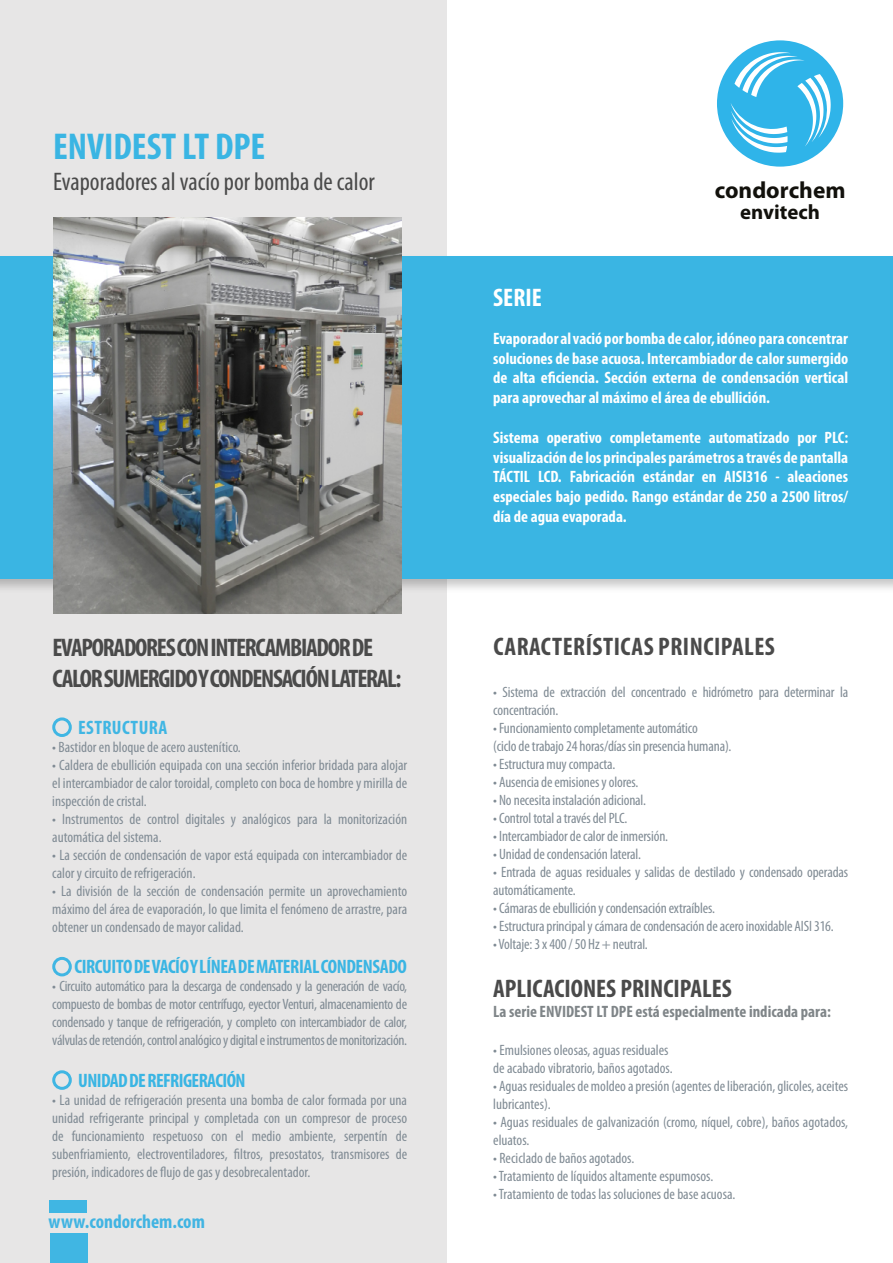
<style>
.page{position:relative;width:893px;height:1263px;background:#fff}
.page>*{position:absolute;margin:0;border:0;box-sizing:border-box;transform-origin:0 0}
.t1{font:700 condensed 37.5px "Myriad Pro";color:#3ab5e3}
.t2{font:700 condensed 25.5px/30.6px "Myriad Pro";letter-spacing:-.05em;color:#4a4a4a}
.t3{font:condensed 25.5px "Myriad Pro";color:#4a4a4a}
.t4{font:700 condensed 25.5px "Myriad Pro";letter-spacing:.02em;color:#4a4a4a}
.t5{font:700 condensed 25.5px "Myriad Pro";color:#4a4a4a}
.t6{font:700 condensed 25.5px "Myriad Pro";color:#fff}
.t7{font:700 23.4px "Myriad Pro";color:#12110c}
.t8{font:700 20.85px "Myriad Pro";color:#12110c}
.t9{font:700 condensed 19.5px "Myriad Pro";letter-spacing:-.02em;color:#3ab5e3}
.t10{font:700 condensed 19.5px "Myriad Pro";color:#41b4e2}
.t11{font:700 condensed 19.5px "Myriad Pro";letter-spacing:.02em;color:#40b6e3}
.t12{font:700 condensed 16.5px/19.8px "Myriad Pro";color:#fff;text-align:justify}
.t13{font:700 condensed 16.5px "Myriad Pro";color:#7f8588}
.t14{font:condensed 15px/18px "Myriad Pro";letter-spacing:-.005em;color:#808b94}
</style>
<div class="page">
<div style="left:0;top:0;width:446px;height:1263px;background:#e7e6e6"></div>
<div style="left:0;top:253px;width:893px;height:340px;background:#000;opacity:.23"></div>
<div style="left:0;top:256px;width:893px;height:322px;background:#3ab5e3"></div>
<img style="left:53px;top:218px;width:349px;height:395px">
<div style="left:52px;top:717px;width:20px;height:20px;border:3px solid #40b6e3;border-radius:50%"></div>
<div style="left:52px;top:957px;width:20px;height:19px;border:3px solid #40b6e3;border-radius:50%"></div>
<div style="left:52px;top:1070px;width:20px;height:20px;border:3px solid #40b6e3;border-radius:50%"></div>
<div style="left:50px;top:1233px;width:37px;height:30px;background:#40b6e3"></div>
<div style="left:49px;top:1200px;width:37px;height:13px;background:#40b6e3"></div>
<div style="left:717px;top:40px;width:126px;height:127px;background:#2fb4e9;border-radius:50%"></div>
<svg style="left:731px;top:52px;width:100px;height:101px"></svg>
<h1 class="t1" style="left:53px;top:126px;width:214px">ENVIDEST LT DPE</h1>
<h2 class="t3" style="left:53px;top:166px;width:323px">Evaporadores al vacío por bomba de calor</h2>
<h2 class="t2" style="left:53px;top:633px;width:350px">EVAPORADORES CON INTERCAMBIADOR DE<br>CALOR SUMERGIDO Y CONDENSACIÓN LATERAL:</h2>
<h3 class="t11" style="left:78px;top:716px;width:91px">ESTRUCTURA</h3>
<p class="t14" style="left:52px;top:738px;width:190px">• Bastidor en bloque de acero austenítico.</p>
<p class="t14" style="left:52px;top:756px;width:356px;text-align:justify">• Caldera de ebullición equipada con una sección inferior bridada para alojar el intercambiador de calor toroidal, completo con boca de hombre y mirilla de inspección de cristal.</p>
<p class="t14" style="left:52px;top:810px;width:356px">• Instrumentos de control digitales y analógicos para la monitorización automática del sistema.</p>
<p class="t14" style="left:52px;top:846px;width:356px">• La sección de condensación de vapor está equipada con intercambiador de calor y circuito de refrigeración.</p>
<p class="t14" style="left:52px;top:882px;width:356px;text-align:justify">• La división de la sección de condensación permite un aprovechamiento máximo del área de evaporación, lo que limita el fenómeno de arrastre, para obtener un condensado de mayor calidad.</p>
<h3 class="t9" style="left:74px;top:956px;width:334px">CIRCUITO DE VACÍO Y LÍNEA DE MATERIAL CONDENSADO</h3>
<p class="t14" style="left:52px;top:977px;width:356px;text-align:justify">• Circuito automático para la descarga de condensado y la generación de vacío, compuesto de bombas de motor centrífugo, eyector Venturi, almacenamiento de condensado y tanque de refrigeración, y completo con intercambiador de calor, válvulas de retención, control analógico y digital e instrumentos de monitorización.</p>
<h3 class="t9" style="left:78px;top:1069px;width:169px">UNIDAD DE REFRIGERACIÓN</h3>
<p class="t14" style="left:52px;top:1090px;width:356px;text-align:justify">• La unidad de refrigeración presenta una bomba de calor formada por una unidad refrigerante principal y completada con un compresor de proceso de funcionamiento respetuoso con el medio ambiente, serpentín de subenfriamiento, electroventiladores, filtros, presostatos, transmisores de presión, indicadores de flujo de gas y desobrecalentador.</p>
<h3 class="t10" style="left:49px;top:1211px;width:158px">www.condorchem.com</h3>
<h3 class="t7" style="left:715px;top:177px;width:132px">condorchem</h3>
<h3 class="t8" style="left:740px;top:200px;width:81px">envitech</h3>
<h2 class="t6" style="left:493px;top:283px;width:50px">SERIE</h2>
<p class="t12" style="left:493px;top:329px;width:356px">Evaporador al vació por bomba de calor, idóneo para concentrar soluciones de base acuosa. Intercambiador de calor sumergido de alta eficiencia. Sección externa de condensación vertical para aprovechar al máximo el área de ebullición.</p>
<p class="t12" style="left:493px;top:428px;width:356px">Sistema operativo completamente automatizado por PLC: visualización de los principales parámetros a través de pantalla TÁCTIL LCD. Fabricación estándar en AISI316 - aleaciones especiales bajo pedido. Rango estándar de 250 a 2500 litros/ día de agua evaporada.</p>
<h2 class="t4" style="left:493px;top:633px;width:283px">CARACTERÍSTICAS PRINCIPALES</h2>
<p class="t14" style="left:493px;top:682px;width:356px">• Sistema de extracción del concentrado e hidrómetro para determinar la concentración.</p>
<p class="t14" style="left:493px;top:718px;width:240px">• Funcionamiento completamente automático<br>(ciclo de trabajo 24 horas/días sin presencia humana).</p>
<p class="t14" style="left:493px;top:754px;width:124px">• Estructura muy compacta.</p>
<p class="t14" style="left:493px;top:772px;width:147px">• Ausencia de emisiones y olores.</p>
<p class="t14" style="left:493px;top:790px;width:154px">• No necesita instalación adicional.</p>
<p class="t14" style="left:493px;top:808px;width:136px">• Control total a través del PLC.</p>
<p class="t14" style="left:493px;top:826px;width:176px">• Intercambiador de calor de inmersión.</p>
<p class="t14" style="left:493px;top:844px;width:149px">• Unidad de condensación lateral.</p>
<p class="t14" style="left:493px;top:862px;width:356px">• Entrada de aguas residuales y salidas de destilado y condensado operadas automáticamente.</p>
<p class="t14" style="left:493px;top:898px;width:223px">• Cámaras de ebullición y condensación extraíbles.</p>
<p class="t14" style="left:493px;top:916px;width:342px">• Estructura principal y cámara de condensación de acero inoxidable AISI 316.</p>
<p class="t14" style="left:493px;top:934px;width:156px">• Voltaje: 3 x 400 / 50 Hz + neutral.</p>
<h2 class="t5" style="left:493px;top:975px;width:240px">APLICACIONES PRINCIPALES</h2>
<p class="t13" style="left:493px;top:1002px;width:339px">La serie ENVIDEST LT DPE está especialmente indicada para:</p>
<p class="t14" style="left:493px;top:1041px;width:181px">• Emulsiones oleosas, aguas residuales de acabado vibratorio, baños agotados.</p>
<p class="t14" style="left:493px;top:1077px;width:356px">• Aguas residuales de moldeo a presión (agentes de liberación, glicoles, aceites lubricantes).</p>
<p class="t14" style="left:493px;top:1113px;width:356px">• Aguas residuales de galvanización (cromo, níquel, cobre), baños agotados, eluatos.</p>
<p class="t14" style="left:493px;top:1149px;width:143px">• Reciclado de baños agotados.</p>
<p class="t14" style="left:493px;top:1167px;width:222px">• Tratamiento de líquidos altamente espumosos.</p>
<p class="t14" style="left:493px;top:1185px;width:244px">• Tratamiento de todas las soluciones de base acuosa.</p>
</div>
